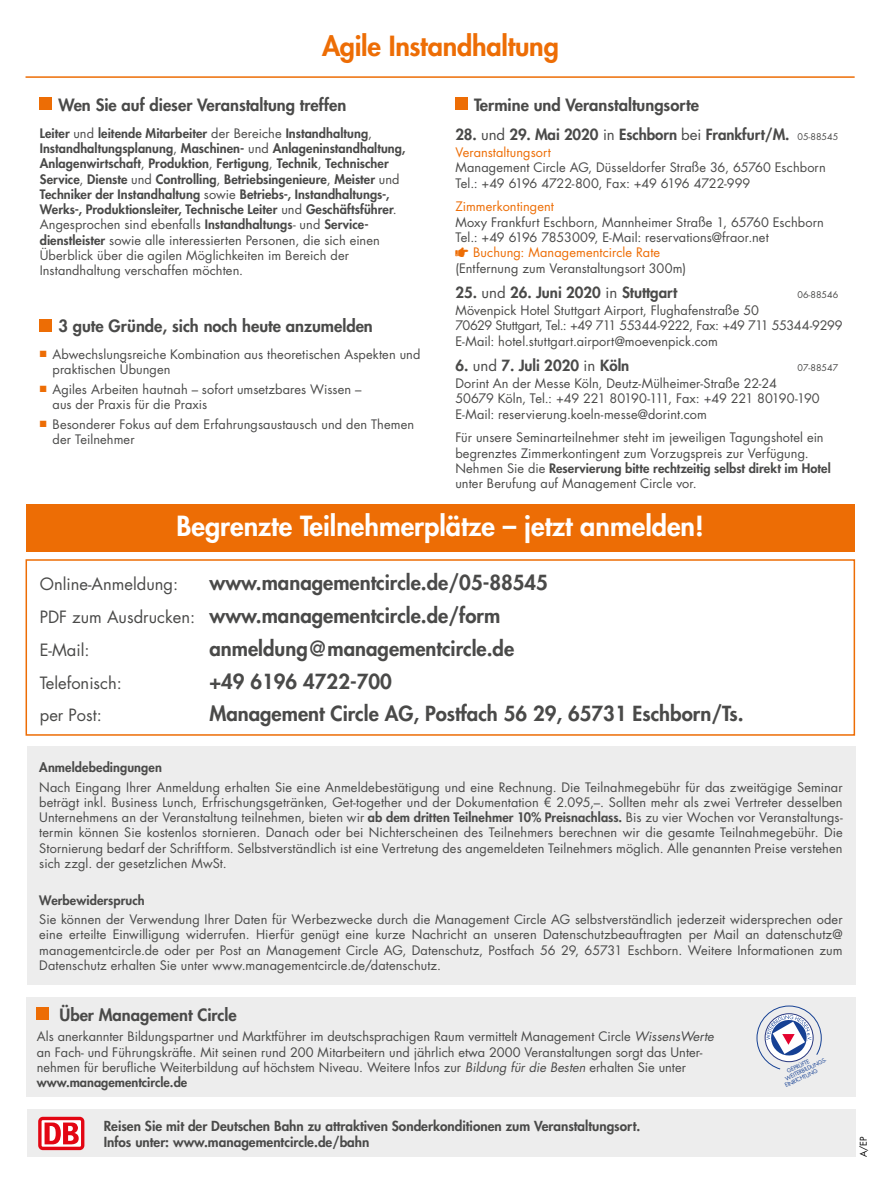
<style>
.page{position:relative;width:881px;height:1178px;background:#fff}
.page>*{position:absolute;margin:0;border:0;box-sizing:border-box;transform-origin:0 0}
.t1{font:800 27px "Futura Std";color:#fff}
.t2{font:800 27px "Futura Std";letter-spacing:-.01em;color:#ed6d05}
.t3{font:800 20.25px/32.8px "Futura Std";color:#4a4a49}
.t4{font:800 16.5px "Futura Std";color:#4a4a49}
.t5{font:16.5px "Futura Std";color:#4a4a49}
.t6{font:800 15px "Futura Std";color:#4a4a49}
.t7{font:800 13.5px/16.5px "Futura Std";color:#4a4a49}
.t8{font:12.75px/15.3px "Futura Std";color:#4a4a49}
.t9{font:800 12.75px/15.3px "Futura Std";letter-spacing:.005em;color:#4a4a49}
.t10{font:12.75px "Futura Std";letter-spacing:.005em;color:#ed6d05}
.t11{font:9px "Futura Std";color:#4a4a49}
.t12{font:9px "Futura Std";color:#000}
.t13{font:5.55px "Futura CE";color:#164194}
.s1{font-weight:400}
.s2{font-weight:400;font-size:9px}
.s3{color:#ed6d05}
.s4{font-weight:800}
.s5{font-weight:400;font-size:16.5px}
.s6{font-style:italic}
</style>
<div class="page">
<div style="left:26px;top:559px;width:828px;height:177px;border:2px solid #ed6d05"></div>
<div style="left:455px;top:98px;width:12px;height:12px;background:#ed6d05"></div>
<div style="left:40px;top:319px;width:12px;height:12px;background:#ed6d05"></div>
<div style="left:27px;top:747px;width:828px;height:238px;background:#ededed"></div>
<div style="left:40px;top:98px;width:12px;height:12px;background:#ed6d05"></div>
<div style="left:27px;top:1109px;width:828px;height:48px;background:#ededed"></div>
<div style="left:38px;top:1117px;width:46px;height:33px;background:#e30613;border-radius:5px"></div>
<svg style="left:42px;top:1120px;width:39px;height:27px"></svg>
<svg style="left:45px;top:1122px;width:34px;height:22px"></svg>
<div style="left:26px;top:504px;width:828px;height:47px;background:#ed6d05"></div>
<div style="left:26px;top:997px;width:829px;height:100px;background:#ededed"></div>
<div style="left:37px;top:1007px;width:12px;height:12px;background:#ed6d05"></div>
<svg style="left:756px;top:1005px;width:65px;height:65px"></svg>
<hr style="left:26px;top:76px;width:828px;height:2px;background:#ed6d05">
<h1 class="t2" style="left:322px;top:29px;width:238px">Agile Instandhaltung</h1>
<p class="t4" style="left:59px;top:94px;width:289px">Wen Sie auf dieser Veranstaltung treffen</p>
<p class="t9" style="left:40px;top:125px;width:367px">Leiter <span class="s1">und</span> leitende Mitarbeiter <span class="s1">der Bereiche</span> Instandhaltung<span class="s1">, </span>Instandhaltungsplanung<span class="s1">,</span> Maschinen- <span class="s1">und</span> Anlageninstandhaltung, Anlagenwirtschaft<span class="s1">,</span> Produktion<span class="s1">,</span> Fertigung<span class="s1">,</span> Technik<span class="s1">,</span> Technischer Service<span class="s1">,</span> Dienste <span class="s1">und</span> Controlling<span class="s1">,</span> Betriebsingenieure<span class="s1">,</span> Meister <span class="s1">und </span>Techniker der Instandhaltung <span class="s1">sowie</span> Betriebs-, Instandhaltungs-, Werks-, Produktionsleiter, Technische Leiter <span class="s1">und</span> Geschäftsführer<span class="s1">.<br>Angesprochen sind ebenfalls</span> Instandhaltungs<span class="s1">- und</span> Service&shy;dienstleister <span class="s1">sowie alle interessierten Personen, die sich einen Überblick über die agilen Möglichkeiten im Bereich der Instandhaltung verschaffen möchten.</span></p>
<p class="t4" style="left:59px;top:315px;width:316px">3 gute Gründe, sich noch heute anzumelden</p>
<p class="t8" style="left:53px;top:347px;width:369px;text-indent:-13px"><sup>■</sup> Abwechslungsreiche Kombination aus theoretischen Aspekten und praktischen Übungen</p>
<p class="t8" style="left:53px;top:382px;width:310px;text-indent:-13px"><sup>■</sup> Agiles Arbeiten hautnah – sofort umsetzbares Wissen – aus der Praxis für die Praxis</p>
<p class="t8" style="left:53px;top:416px;width:363px;text-indent:-13px"><sup>■</sup> Besonderer Fokus auf dem Erfahrungsaustausch und den Themen der Teilnehmer</p>
<p class="t4" style="left:474px;top:94px;width:226px">Termine und Veranstaltungsorte</p>
<p class="t6" style="left:455px;top:124px;width:384px">28. <span class="s1">und</span> 29. Mai 2020 <span class="s1">in</span> Eschborn <span class="s1">bei</span> Frankfurt/M. <span class="s2">05-88545</span></p>
<p class="t10" style="left:455px;top:144px;width:97px">Veranstaltungsort</p>
<p class="t8" style="left:455px;top:160px;width:372px">Management Circle AG, Düsseldorfer Straße 36, 65760 Eschborn<br>Tel.: +49 6196 4722-800, Fax: +49 6196 4722-999</p>
<p class="t10" style="left:455px;top:199px;width:100px">Zimmerkontingent</p>
<p class="t8" style="left:455px;top:214px;width:370px">Moxy Frankfurt Eschborn, Mannheimer Straße 1, 65760 Eschborn<br>Tel.: +49 6196 7853009, E-Mail: reservations@fraor.net</p>
<p class="t8" style="left:455px;top:245px;width:232px"><span class="s3">★■□■▼▼ Buchung: Managementcircle Rate </span>(Entfernung zum Veranstaltungsort 300m)</p>
<p class="t6" style="left:455px;top:283px;width:223px">25. <span class="s1">und</span> 26. Juni 2020 <span class="s1">in</span> Stuttgart</p>
<p class="t11" style="left:797px;top:288px;width:42px">06-88546</p>
<p class="t8" style="left:455px;top:303px;width:388px">Mövenpick Hotel Stuttgart Airport, Flughafenstraße 50<br>70629 Stuttgart, Tel.: +49 711 55344-9222, Fax: +49 711 55344-9299<br>E-Mail: hotel.stuttgart.airport@moevenpick.com</p>
<p class="t6" style="left:455px;top:356px;width:175px">6. <span class="s1">und</span> 7. Juli 2020 <span class="s1">in</span> Köln</p>
<p class="t11" style="left:797px;top:362px;width:42px">07-88547</p>
<p class="t8" style="left:455px;top:376px;width:366px">Dorint An der Messe Köln, Deutz-Mülheimer-Straße 22-24<br>50679 Köln, Tel.: +49 221 80190-111, Fax: +49 221 80190-190<br>E-Mail: reservierung.koeln-messe@dorint.com</p>
<p class="t8" style="left:455px;top:430px;width:376px">Für unsere Seminarteilnehmer steht im jeweiligen Tagungshotel ein begrenztes Zimmerkontingent zum Vorzugspreis zur Verfügung.<br>Nehmen Sie die <span class="s4">Reservierung bitte rechtzeitig selbst direkt im Hotel </span>unter Berufung auf Management Circle vor.</p>
<h1 class="t1" style="left:176px;top:509px;width:528px">Begrenzte Teilnehmerplätze – jetzt anmelden!</h1>
<h2 class="t3" style="left:40px;top:566px;width:509px;text-indent:169px">www.managementcircle.de/05-88545<br><span class="s5">PDF zum Ausdrucken:</span> www.managementcircle.de/form</h2>
<p class="t5" style="left:40px;top:639px;width:51px">E-Mail:</p>
<h2 class="t3" style="left:209px;top:632px;width:306px">anmeldung@managementcircle.de</h2>
<p class="t5" style="left:40px;top:672px;width:84px">Telefonisch:</p>
<h2 class="t3" style="left:209px;top:665px;width:184px">+49 6196 4722-700</h2>
<p class="t5" style="left:40px;top:705px;width:63px">per Post:</p>
<h2 class="t3" style="left:209px;top:697px;width:535px">Management Circle AG, Postfach 56 29, 65731 Eschborn/Ts.</h2>
<p class="t5" style="left:40px;top:574px;width:140px">Online-Anmeldung:</p>
<p class="t9" style="left:39px;top:759px;width:124px">Anmeldebedingungen</p>
<p class="t8" style="left:39px;top:779px;width:804px;text-align:justify">Nach Eingang Ihrer Anmeldung erhalten Sie eine Anmeldebestätigung und eine Rechnung. Die Teilnahmegebühr für das zweitägige Seminar beträgt inkl. Business Lunch, Erfrischungsgetränken, Get-together und der Dokumentation € 2.095,–. Sollten mehr als zwei Vertreter desselben Unternehmens an der Veranstaltung teilnehmen, bieten wir <span class="s4">ab dem dritten Teilnehmer 10% Preisnachlass.</span> Bis zu vier Wochen vor Veranstaltungs&shy;termin können Sie kostenlos stornieren. Danach oder bei Nichterscheinen des Teilnehmers berechnen wir die gesamte Teilnahmegebühr. Die Stornierung bedarf der Schriftform. Selbstverständlich ist eine Vertretung des angemeldeten Teilnehmers möglich. Alle genannten Preise verstehen sich zzgl. der gesetzlichen MwSt.</p>
<p class="t9" style="left:39px;top:892px;width:107px">Werbewiderspruch</p>
<p class="t8" style="left:39px;top:912px;width:804px;text-align:justify">Sie können der Verwendung Ihrer Daten für Werbezwecke durch die Management Circle AG selbstverständlich jederzeit widersprechen oder eine erteilte Einwilligung widerrufen. Hierfür genügt eine kurze Nachricht an unseren Datenschutzbeauftragten per Mail an datenschutz@ managementcircle.de oder per Post an Management Circle AG, Datenschutz, Postfach 56 29, 65731 Eschborn. Weitere Informationen zum Datenschutz erhalten Sie unter www.managementcircle.de/datenschutz.</p>
<p class="t4" style="left:59px;top:1004px;width:179px">Über Management Circle</p>
<p class="t8" style="left:37px;top:1029px;width:678px">Als anerkannter Bildungspartner und Marktführer im deutschsprachigen Raum vermittelt Management Circle <span class="s6">WissensWerte </span>an Fach- und Führungskräfte. Mit seinen rund 200 Mitarbeitern und jährlich etwa 2000 Veranstaltungen sorgt das Unter&shy;nehmen für berufliche Weiterbildung auf höchstem Niveau. Weitere Infos zur <span class="s6">Bildung für die Besten</span> erhalten Sie unter <span class="s4">www.managementcircle.de</span></p>
<p class="t7" style="left:104px;top:1117px;width:538px">Reisen Sie mit der Deutschen Bahn zu attraktiven Sonderkonditionen zum Veranstaltungsort.<br>Infos unter: www.managementcircle.de/bahn</p>
<p class="t13" style="left:783px;top:1076px;width:48px;rotate:-26deg">WEITERBILDUNGS-</p>
<p class="t13" style="left:785px;top:1068px;width:26px;rotate:-26deg">GEPRÜFTE</p>
<p class="t13" style="left:783px;top:1082px;width:37px;rotate:-26deg">EINRICHTUNG</p>
<p class="t12" style="left:857px;top:1157px;width:22px;rotate:-90deg">A/EP</p>
</div>
